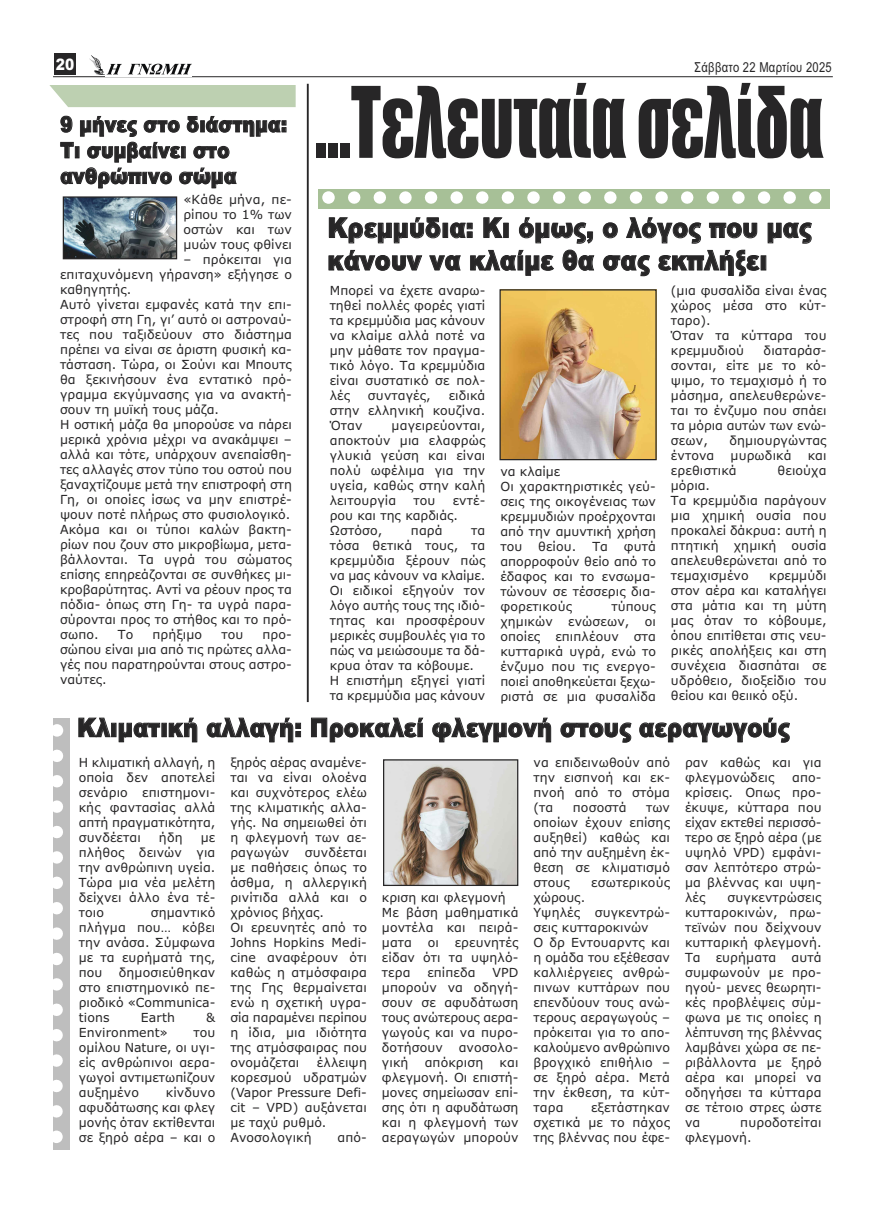
<style>
.page{position:relative;width:886px;height:1205px;background:#fff}
.page>*{position:absolute;margin:0;border:0;box-sizing:border-box;transform-origin:0 0}
.t1{font:91px "Impact";color:#272627;scale:.71 1}
.t2{font:900 27.38px/32.5px "Arial";letter-spacing:.005em;color:#272627;scale:.87 1}
.t3{font:900 25.88px "Arial";letter-spacing:.015em;color:#272627;scale:.87 1}
.t4{font:900 21.5px/25.8px "Arial";letter-spacing:.01em;color:#272627;scale:.87 1}
.t5{font:900 15.75px "Arial";color:#fff;scale:.87 1}
.t6{font:13.75px "Arial";letter-spacing:.025em;color:#272627;scale:.81 1}
.t7{font:12.5px/15px "Verdana";letter-spacing:.01em;color:#272627;text-align:justify}
</style>
<div class="page">
<div style="left:54px;top:54px;width:21px;height:21px;background:#272627"></div>
<hr style="left:53px;top:76px;width:780px;height:1px;background:#272627">
<img style="left:106px;top:63px;width:85px;height:12px">
<img style="left:90px;top:56px;width:14px;height:18px">
<div style="left:49px;top:85px;width:247px;height:22px;background:#bdd0b1"></div>
<hr style="left:307px;top:84px;width:2px;height:618px;background:#272627">
<div style="left:318px;top:189px;width:512px;height:20px;background:#a7c097"></div>
<svg style="left:322px;top:191px;width:500px;height:13px"></svg>
<img style="left:501px;top:291px;width:154px;height:167px">
<div style="left:499px;top:289px;width:158px;height:171px;border:1px solid #272627"></div>
<img style="left:65px;top:198px;width:110px;height:59px">
<div style="left:63px;top:196px;width:114px;height:63px;border:1px solid #272627"></div>
<img style="left:385px;top:761px;width:131px;height:123px">
<div style="left:383px;top:759px;width:135px;height:127px;border:1px solid #272627"></div>
<svg style="left:53px;top:718px;width:17px;height:425px"></svg>
<p class="t5" style="left:56px;top:55px;width:23px">20</p>
<p class="t6" style="left:694px;top:60px;width:171px">Σάββατο 22 Μαρτίου 2025</p>
<p class="t1" style="left:315px;top:73px;width:717px">...Τελευταία σελίδα</p>
<p class="t4" style="left:60px;top:112px;width:262px">9 µήνες στο διάστηµα:<br>Τι συµβαίνει στο ανθρώπινο σώµα</p>
<p class="t7" style="left:183px;top:192px;width:110px">«Κάθε µήνα, πε&shy;ρίπου το 1% των οστών και των µυών τους φθίνει</p>
<p class="t7" style="left:60px;top:252px;width:233px;text-align:left;text-indent:123px">– πρόκειται για επιταχυνόµενη γήρανση» εξήγησε ο καθηγητής.<br>Αυτό γίνεται εµφανές κατά την επι&shy;στροφή στη Γη, γι’ αυτό οι αστροναύ&shy;τες που ταξιδεύουν στο διάστηµα πρέπει να είναι σε άριστη φυσική κα&shy;τάσταση. Τώρα, οι Σούνι και Μπουτς θα ξεκινήσουν ένα εντατικό πρό&shy;γραµµα εκγύµνασης για να ανακτή&shy;σουν τη µυϊκή τους µάζα.<br>Η οστική µάζα θα µπορούσε να πάρει µερικά χρόνια µέχρι να ανακάµψει – αλλά και τότε, υπάρχουν ανεπαίσθη&shy;τες αλλαγές στον τύπο του οστού που ξαναχτίζουµε µετά την επιστροφή στη<br>Γη, οι οποίες ίσως να µην επιστρέ&shy;ψουν ποτέ πλήρως στο φυσιολογικό.<br>Ακόµα και οι τύποι καλών βακτη&shy;ρίων που ζουν στο µικροβίωµα, µετα&shy;βάλλονται. Τα υγρά του σώµατος επίσης επηρεάζονται σε συνθήκες µι&shy;κροβαρύτητας. Αντί να ρέουν προς τα πόδια- όπως στη Γη- τα υγρά παρα&shy;σύρονται προς το στήθος και το πρό&shy;σωπο.</p>
<p class="t2" style="left:328px;top:212px;width:558px">Κρεµµύδια: Κι όµως, ο λόγος που µας κάνουν να κλαίµε θα σας εκπλήξει</p>
<p class="t7" style="left:330px;top:283px;width:157px">Μπορεί να έχετε αναρω&shy;τηθεί πολλές φορές γιατί τα κρεµµύδια µας κάνουν να κλαίµε αλλά ποτέ να µην µάθατε τον πραγµα&shy;τικό λόγο. Τα κρεµµύδια είναι συστατικό σε πολ&shy;λές</p>
<p class="t7" style="left:671px;top:283px;width:157px;text-align:left">(µια φυσαλίδα είναι ένας χώρος µέσα στο κύτ&shy;ταρο).<br>Όταν τα κύτταρα του κρεµµυδιού</p>
<p class="t7" style="left:671px;top:343px;width:157px;text-indent:93px">διαταράσ&shy;σονται, είτε µε το κό&shy;ψιµο, το τεµαχισµό ή το µάσηµα, απελευθερώνε&shy;ται το ένζυµο που σπάει τα µόρια αυτών των ενώ&shy;σεων,</p>
<p class="t7" style="left:330px;top:388px;width:157px;text-indent:119px">ειδικά στην ελληνική κουζίνα.<br>Όταν</p>
<p class="t7" style="left:368px;top:388px;width:64px">συνταγές,</p>
<p class="t7" style="left:330px;top:418px;width:157px;text-indent:62px">µαγειρεύονται, αποκτούν µια ελαφρώς γλυκιά γεύση και είναι πολύ ωφέλιµα για την υγεία, καθώς στην καλή λειτουργία</p>
<p class="t7" style="left:729px;top:433px;width:99px">δηµιουργώντας</p>
<p class="t7" style="left:671px;top:448px;width:45px">έντονα</p>
<p class="t7" style="left:730px;top:448px;width:62px">µυρωδικά</p>
<p class="t7" style="left:808px;top:448px;width:20px">και</p>
<p class="t7" style="left:671px;top:463px;width:67px">ερεθιστικά</p>
<p class="t7" style="left:777px;top:463px;width:51px">θειούχα</p>
<p class="t7" style="left:671px;top:478px;width:157px;text-align:left">µόρια.<br>Τα κρεµµύδια παράγουν µια χηµική ουσία που προκαλεί δάκρυα: αυτή η πτητική χηµική ουσία απελευθερώνεται από το τεµαχισµένο</p>
<p class="t7" style="left:500px;top:464px;width:157px;text-align:left">να κλαίµε<br>Οι χαρακτηριστικές γεύ&shy;σεις της οικογένειας των κρεµµυδιών προέρχονται από την αµυντική χρήση του</p>
<p class="t7" style="left:330px;top:493px;width:157px;text-align:left;text-indent:123px">εντέ&shy;ρου και της καρδιάς.<br>Ωστόσο,</p>
<p class="t7" style="left:413px;top:493px;width:23px">του</p>
<p class="t7" style="left:411px;top:523px;width:33px">παρά</p>
<p class="t7" style="left:330px;top:523px;width:157px;text-align:left;text-indent:141px">τα τόσα θετικά τους, τα κρεµµύδια ξέρουν πώς να µας κάνουν να κλαίµε.<br>Οι ειδικοί εξηγούν τον λόγο αυτής τους της ιδιό&shy;τητας και προσφέρουν µερικές συµβουλές για το πώς να µειώσουµε τα δά&shy;κρυα όταν τα κόβουµε.<br>Η επιστήµη εξηγεί γιατί τα κρεµµύδια µας κάνουν</p>
<p class="t7" style="left:500px;top:539px;width:157px;text-indent:123px">φυτά απορροφούν θείο από το έδαφος και το ενσωµα&shy;τώνουν σε τέσσερις δια&shy;φορετικούς</p>
<p class="t7" style="left:538px;top:539px;width:40px">θείου.</p>
<p class="t7" style="left:592px;top:539px;width:17px">Τα</p>
<p class="t7" style="left:671px;top:568px;width:157px;text-indent:98px">κρεµµύδι στον αέρα και καταλήγει στα µάτια και τη µύτη µας όταν το κόβουµε, όπου επιτίθεται στις νευ&shy;ρικές απολήξεις και στη συνέχεια διασπάται σε υδρόθειο, διοξείδιο του θείου και θειικό οξύ.</p>
<p class="t3" style="left:77px;top:712px;width:820px">Κλιµατική αλλαγή: Προκαλεί φλεγµονή στους αεραγωγούς</p>
<p class="t7" style="left:500px;top:599px;width:157px;text-indent:111px">τύπους χηµικών ενώσεων, οι οποίες επιπλέουν στα κυτταρικά υγρά, ενώ το ένζυµο που τις ενεργο&shy;ποιεί αποθηκεύεται ξεχω&shy;ριστά σε µια φυσαλίδα</p>
<p class="t7" style="left:118px;top:627px;width:17px">Το</p>
<p class="t7" style="left:152px;top:627px;width:51px">πρήξιµο</p>
<p class="t7" style="left:221px;top:627px;width:23px">του</p>
<p class="t7" style="left:60px;top:627px;width:233px;text-indent:202px">προ&shy;σώπου είναι µια από τις πρώτες αλλα&shy;γές που παρατηρούνται στους αστρο&shy;ναύτες.</p>
<p class="t7" style="left:79px;top:755px;width:138px">Η κλιµατική αλλαγή, η οποία δεν αποτελεί σενάριο επιστηµονι&shy;κής φαντασίας αλλά απτή πραγµατικότητα, συνδέεται</p>
<p class="t7" style="left:159px;top:830px;width:25px">ήδη</p>
<p class="t7" style="left:79px;top:830px;width:138px;text-indent:122px">µε πλήθος δεινών για την ανθρώπινη υγεία.<br>Τώρα µια νέα µελέτη δείχνει άλλο ένα τέ&shy;τοιο</p>
<p class="t7" style="left:79px;top:905px;width:138px;text-indent:72px">σηµαντικό πλήγµα που… κόβει την ανάσα. Σύµφωνα µε τα ευρήµατά της, που</p>
<p class="t7" style="left:79px;top:965px;width:138px;text-indent:40px">δηµοσιεύθηκαν στο επιστηµονικό πε&shy;ριοδικό «Communica&shy;tions</p>
<p class="t7" style="left:141px;top:1010px;width:36px">Earth</p>
<p class="t7" style="left:206px;top:1010px;width:11px">&amp;</p>
<p class="t7" style="left:79px;top:1025px;width:91px">Environment»</p>
<p class="t7" style="left:79px;top:1025px;width:138px;text-indent:115px">του οµίλου Nature, οι υγι&shy;είς ανθρώπινοι αερα&shy;γωγοί αντιµετωπίζουν αυξηµένο</p>
<p class="t7" style="left:79px;top:1085px;width:138px;text-indent:87px">κίνδυνο αφυδάτωσης και φλεγ µονής όταν εκτίθενται σε ξηρό αέρα – και ο</p>
<p class="t7" style="left:230px;top:755px;width:138px">ξηρός αέρας αναµένε&shy;ται να είναι ολοένα και συχνότερος ελέω της κλιµατικής αλλα&shy;γής. Να σηµειωθεί ότι η φλεγµονή των αε&shy;ραγωγών</p>
<p class="t7" style="left:230px;top:845px;width:138px;text-align:left;text-indent:75px">συνδέεται µε παθήσεις όπως το άσθµα, η αλλεργική ρινίτιδα αλλά και ο χρόνιος βήχας.<br>Οι ερευνητές από το<br>Johns Hopkins Medi&shy;cine αναφέρουν ότι καθώς η ατµόσφαιρα της Γης θερµαίνεται ενώ η σχετική υγρα&shy;σία παραµένει περίπου η ίδια, µια ιδιότητα της ατµόσφαιρας που ονοµάζεται</p>
<p class="t7" style="left:230px;top:1055px;width:138px;text-align:left;text-indent:87px">έλλειψη κορεσµού υδρατµών (Vapor Pressure Defi&shy;cit – VPD) αυξάνεται µε ταχύ ρυθµό.<br>Ανοσολογική</p>
<p class="t7" style="left:337px;top:1130px;width:31px">από-</p>
<p class="t7" style="left:382px;top:890px;width:138px;text-align:left">κριση και φλεγµονή<br>Με βάση µαθηµατικά µοντέλα και πειρά&shy;µατα</p>
<p class="t7" style="left:382px;top:935px;width:138px;text-indent:73px">ερευνητές είδαν ότι τα υψηλό&shy;τερα</p>
<p class="t7" style="left:428px;top:935px;width:13px">οι</p>
<p class="t7" style="left:427px;top:965px;width:50px">επίπεδα</p>
<p class="t7" style="left:382px;top:965px;width:138px;text-indent:111px">VPD µπορούν να οδηγή&shy;σουν σε αφυδάτωση τους ανώτερους αερα&shy;γωγούς και να πυρο&shy;δοτήσουν</p>
<p class="t7" style="left:459px;top:1040px;width:61px">ανοσολο-</p>
<p class="t7" style="left:382px;top:1055px;width:28px">γική</p>
<p class="t7" style="left:425px;top:1055px;width:60px">απόκριση</p>
<p class="t7" style="left:382px;top:1055px;width:138px;text-indent:118px">και φλεγµονή. Οι επιστή&shy;µονες σηµείωσαν επί&shy;σης ότι η αφυδάτωση και η φλεγµονή των αεραγωγών µπορούν</p>
<p class="t7" style="left:533px;top:755px;width:138px">να επιδεινωθούν από την εισπνοή και εκ&shy;πνοή από το στόµα (τα</p>
<p class="t7" style="left:573px;top:800px;width:55px">ποσοστά</p>
<p class="t7" style="left:533px;top:800px;width:138px;text-indent:113px">των οποίων έχουν επίσης αυξηθεί) καθώς και από την αυξηµένη έκ&shy;θεση σε κλιµατισµό στους</p>
<p class="t7" style="left:591px;top:875px;width:80px">εσωτερικούς</p>
<p class="t7" style="left:533px;top:890px;width:138px;text-align:left">χώρους.<br>Υψηλές συγκεντρώ&shy;σεις κυτταροκινών<br>Ο δρ Εντουαρντς και η οµάδα του εξέθεσαν καλλιέργειες ανθρώ&shy;πινων κυττάρων που επενδύουν τους ανώ&shy;τερους αεραγωγούς – πρόκειται για το απο&shy;καλούµενο ανθρώπινο βρογχικό επιθήλιο – σε ξηρό αέρα. Μετά την έκθεση, τα κύτ&shy;ταρα</p>
<p class="t7" style="left:533px;top:1100px;width:138px;text-indent:58px">εξετάστηκαν σχετικά µε το πάχος της βλέννας που έφε-</p>
<p class="t7" style="left:685px;top:755px;width:138px">ραν καθώς και για φλεγµονώδεις</p>
<p class="t7" style="left:685px;top:770px;width:138px;text-indent:107px">απο&shy;κρίσεις. Οπως προ&shy;έκυψε, κύτταρα που είχαν εκτεθεί περισσό&shy;τερο σε ξηρό αέρα (µε υψηλό VPD) εµφάνι&shy;σαν λεπτότερο στρώ&shy;µα βλέννας και υψη&shy;λές</p>
<p class="t7" style="left:685px;top:890px;width:138px;text-indent:42px">συγκεντρώσεις κυτταροκινών, πρω&shy;τεϊνών που δείχνουν κυτταρική φλεγµονή.<br>Τα ευρήµατα αυτά συµφωνούν µε προ&shy;ηγού- µενες θεωρητι&shy;κές προβλέψεις σύµ&shy;φωνα µε τις οποίες η λέπτυνση της βλέννας λαµβάνει χώρα σε πε&shy;ριβάλλοντα µε ξηρό αέρα και µπορεί να οδηγήσει τα κύτταρα σε τέτοιο στρες ώστε να</p>
<p class="t7" style="left:685px;top:1115px;width:138px;text-indent:55px">πυροδοτείται φλεγµονή.</p>
</div>
